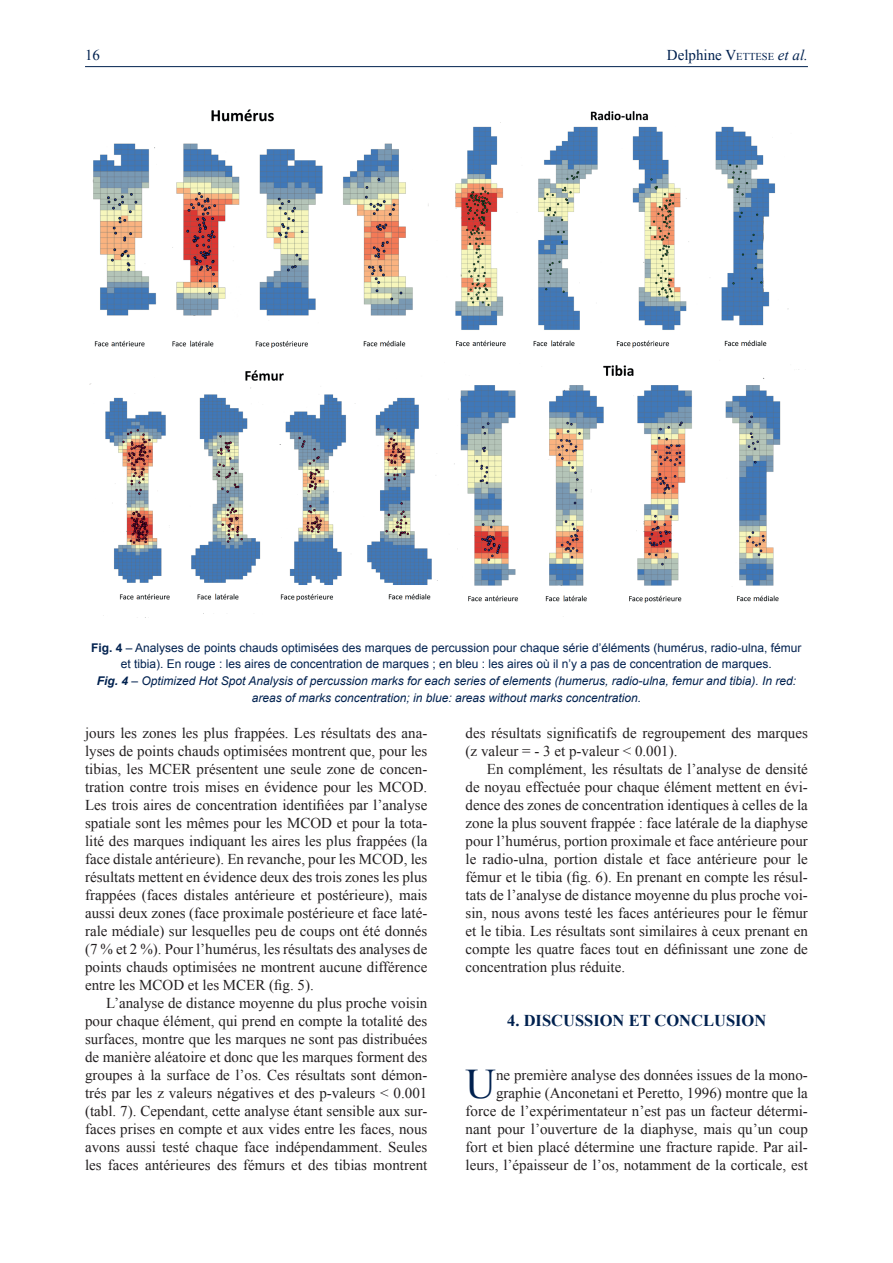
<style>
.page{position:relative;width:893px;height:1263px;background:#fff}
.page>*{position:absolute;margin:0;border:0;box-sizing:border-box;transform-origin:0 0}
.t1{font:42.15px "Times New Roman";color:#00214f}
.t2{font:700 16.5px "Times New Roman";color:#00214f}
.t3{font:15px/18px "Times New Roman";color:#231f20;text-align:justify}
.t4{font:15px "Times New Roman";color:#00214f}
.t5{font:12px/16.5px "Arial";color:#00214f;text-align:center}
.s1{font-style:inherit}
.s2{font-size:10.5px}
.s3{font-style:italic}
.s4{font-weight:700}
.s5{font-weight:700;font-style:italic}
</style>
<div class="page">
<hr style="left:85px;top:66px;width:723px;height:1px;background:#00214f">
<img style="left:89px;top:109px;width:710px;height:509px">
<p class="t4" style="left:85px;top:45px;width:16px">16</p>
<p class="t4" style="left:667px;top:45px;width:142px">Delphine <span class="s1">V</span><span class="s2">ETTESE</span> <span class="s3">et al.</span></p>
<p class="t5" style="left:91px;top:640px;width:712px"><span class="s4">Fig. 4</span> – Analyses de points chauds optimisées des marques de percussion pour chaque série d’éléments (humérus, radio-ulna, fémur et tibia). En rouge : les aires de concentration de marques ; en bleu : les aires où il n’y a pas de concentration de marques.<br><span class="s5">Fig. 4</span> <span class="s3">– Optimized Hot Spot Analysis of percussion marks for each series of elements (humerus, radio-ulna, femur and tibia). In red: areas of marks concentration; in blue: areas without marks concentration.</span></p>
<p class="t3" style="left:85px;top:724px;width:344px">jours les zones les plus frappées. Les résultats des ana&shy;lyses de points chauds optimisées montrent que, pour les tibias, les MCER présentent une seule zone de concen&shy;tration contre trois mises en évidence pour les MCOD.<br>Les trois aires de concentration identifiées par l’analyse spatiale sont les mêmes pour les MCOD et pour la tota&shy;lité des marques indiquant les aires les plus frappées (la face distale antérieure). En revanche, pour les MCOD, les résultats mettent en évidence deux des trois zones les plus frappées (faces distales antérieure et postérieure), mais aussi deux zones (face proximale postérieure et face laté&shy;rale médiale) sur lesquelles peu de coups ont été donnés (7 % et 2 %). Pour l’humérus, les résultats des analyses de points chauds optimisées ne montrent aucune différence entre les MCOD et les MCER (fig. 5).</p>
<p class="t3" style="left:85px;top:994px;width:344px;text-indent:21px">L’analyse de distance moyenne du plus proche voisin pour chaque élément, qui prend en compte la totalité des surfaces, montre que les marques ne sont pas distribuées de manière aléatoire et donc que les marques forment des groupes à la surface de l’os. Ces résultats sont démon&shy;trés par les z valeurs négatives et des p-valeurs &lt; 0.001 (tabl. 7). Cependant, cette analyse étant sensible aux sur&shy;faces prises en compte et aux vides entre les faces, nous avons aussi testé chaque face indépendamment. Seules les faces antérieures des fémurs et des tibias montrent</p>
<p class="t3" style="left:466px;top:724px;width:344px">des résultats significatifs de regroupement des marques (z valeur = - 3 et p-valeur &lt; 0.001).</p>
<p class="t3" style="left:466px;top:760px;width:344px;text-indent:21px">En complément, les résultats de l’analyse de densité de noyau effectuée pour chaque élément mettent en évi&shy;dence des zones de concentration identiques à celles de la zone la plus souvent frappée : face latérale de la diaphyse pour l’humérus, portion proximale et face antérieure pour le radio-ulna, portion distale et face antérieure pour le fémur et le tibia (fig. 6). En prenant en compte les résul&shy;tats de l’analyse de distance moyenne du plus proche voi&shy;sin, nous avons testé les faces antérieures pour le fémur et le tibia. Les résultats sont similaires à ceux prenant en compte les quatre faces tout en définissant une zone de concentration plus réduite.</p>
<p class="t2" style="left:507px;top:1009px;width:261px">4. DISCUSSION ET CONCLUSION</p>
<p class="t3" style="left:466px;top:1066px;width:344px;text-align:right">ne première analyse des données issues de la mono&shy;graphie (Anconetani et Peretto, 1996) montre que la force de l’expérimentateur n’est pas un facteur détermi&shy;nant pour l’ouverture de la diaphyse, mais qu’un coup fort et bien placé détermine une fracture rapide. Par ail&shy;leurs, l’épaisseur de l’os, notamment de la corticale, est</p>
<h1 class="t1" style="left:466px;top:1056px;width:32px">U</h1>
</div>
